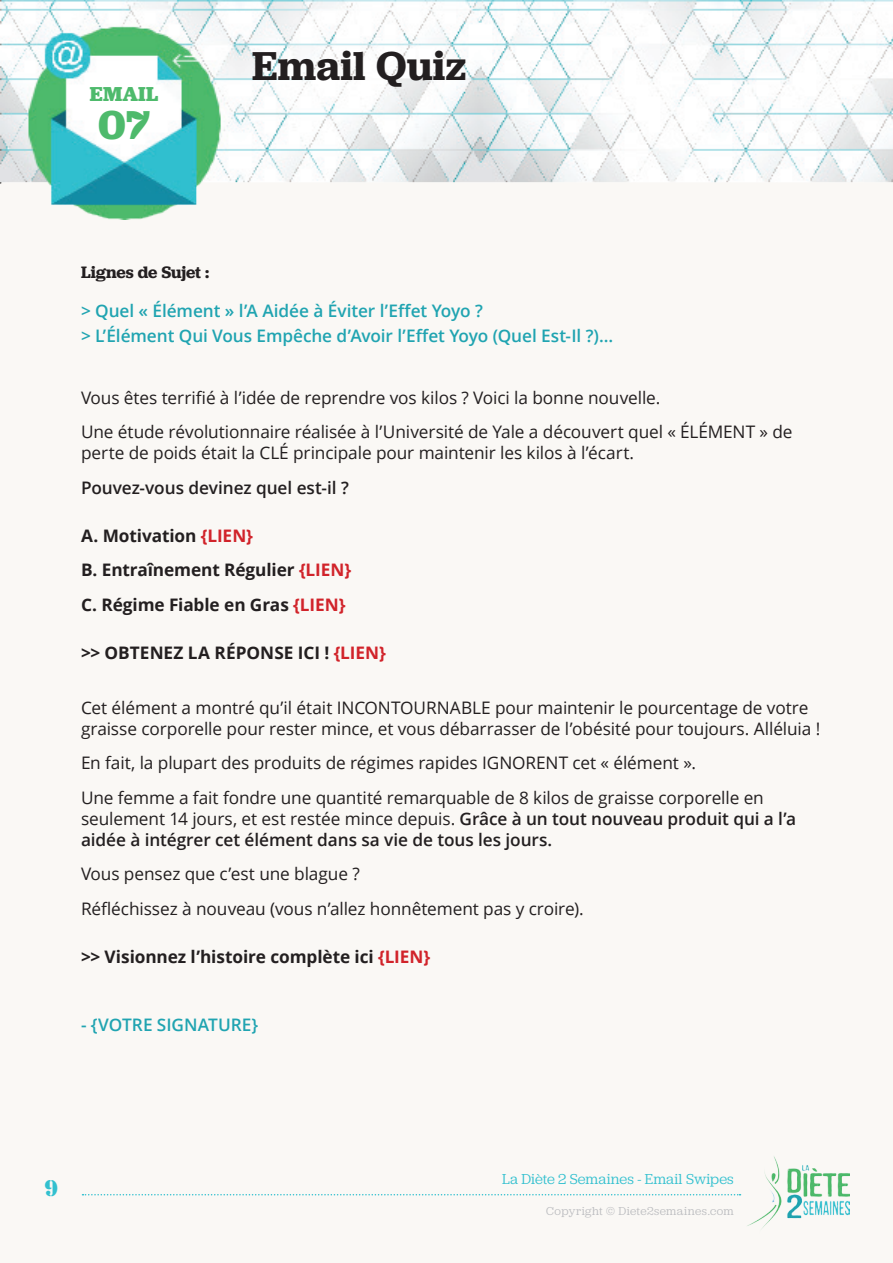
<style>
.page{position:relative;width:893px;height:1263px;background:#faf8f5}
.page>*{position:absolute;margin:0;border:0;box-sizing:border-box;transform-origin:0 0}
.t1{font:600 42px "Jubilat";letter-spacing:.005em;color:#231f20}
.t2{font:700 42px "Jubilat";color:#4eba6c}
.t3{font:700 21px "Jubilat";letter-spacing:.005em;color:#4eba6c}
.t4{font:21px "Stencil Std";color:#32c0cf}
.t5{font:17.25px/34.5px "Open Sans";letter-spacing:-.005em;color:#231f20}
.t6{font:600 17.25px/21px "Open Sans";letter-spacing:-.005em;color:#231f20}
.t7{font:700 17.25px/34.5px "Open Sans";letter-spacing:-.005em;color:#231f20}
.t8{font:600 17.25px/25.5px "Open Sans";letter-spacing:-.005em;color:#20a4b1}
.t9{font:600 17.25px "Jubilat";letter-spacing:-.01em;color:#231f20}
.t10{font:15px "Jubilat";letter-spacing:.005em;color:#32c0cf}
.t11{font:12px "Jubilat";letter-spacing:.035em;color:#bcbdc0}
.s1{color:#d1232a}
.s2{font-weight:400}
</style>
<div class="page">
<img style="left:747px;top:1156px;width:102px;height:72px">
<svg style="left:82px;top:1194px;width:658px;height:1px"></svg>
<img style="left:0;top:0;width:893px;height:219px">
<p class="t3" style="left:90px;top:81px;width:70px">EMAIL</p>
<h1 class="t2" style="left:98px;top:97px;width:53px">07</h1>
<h1 class="t1" style="left:252px;top:39px;width:216px">Email Quiz</h1>
<p class="t9" style="left:81px;top:261px;width:130px">Lignes de Sujet :</p>
<p class="t8" style="left:81px;top:298px;width:534px">&gt; Quel « Élément » l’A Aidée à Éviter l’Effet Yoyo ?<br>&gt; L’Élément Qui Vous Empêche d’Avoir l’Effet Yoyo (Quel Est-Il ?)…</p>
<p class="t5" style="left:81px;top:380px;width:713px">Vous êtes terrifié à l’idée de reprendre vos kilos ? Voici la bonne nouvelle.<br>Une étude révolutionnaire réalisée à l’Université de Yale a découvert quel « ÉLÉMENT » de</p>
<p class="t5" style="left:81px;top:435px;width:555px">perte de poids était la CLÉ principale pour maintenir les kilos à l’écart.</p>
<p class="t6" style="left:81px;top:477px;width:269px">Pouvez-vous devinez quel est-il ?</p>
<p class="t7" style="left:81px;top:518px;width:272px">A. Motivation <span class="s1">{LIEN}<br></span>B. Entraînement Régulier <span class="s1">{LIEN}<br></span>C. Régime Fiable en Gras <span class="s1">{LIEN}</span></p>
<p class="t7" style="left:81px;top:635px;width:306px">&gt;&gt; OBTENEZ LA RÉPONSE ICI ! <span class="s1">{LIEN}</span></p>
<p class="t5" style="left:81px;top:696px;width:741px;line-height:21px">Cet élément a montré qu’il était INCONTOURNABLE pour maintenir le pourcentage de votre graisse corporelle pour rester mince, et vous débarrasser de l’obésité pour toujours. Alléluia !</p>
<p class="t5" style="left:81px;top:745px;width:684px">En fait, la plupart des produits de régimes rapides IGNORENT cet « élément ».<br>Une femme a fait fondre une quantité remarquable de 8 kilos de graisse corporelle en</p>
<p class="t6" style="left:81px;top:807px;width:717px"><span class="s2">seulement 14 jours, et est restée mince depuis.</span> Grâce à un tout nouveau produit qui a l’a aidée à intégrer cet élément dans sa vie de tous les jours.</p>
<p class="t5" style="left:81px;top:856px;width:504px">Vous pensez que c’est une blague ?<br>Réfléchissez à nouveau (vous n’allez honnêtement pas y croire).</p>
<p class="t7" style="left:81px;top:939px;width:351px">&gt;&gt; Visionnez l’histoire complète ici <span class="s1">{LIEN}</span></p>
<p class="t8" style="left:81px;top:1012px;width:179px">- {VOTRE SIGNATURE}</p>
<p class="t4" style="left:45px;top:1175px;width:15px">9</p>
<p class="t10" style="left:502px;top:1170px;width:233px">La Diète 2 Semaines - Email Swipes</p>
<p class="t11" style="left:546px;top:1203px;width:189px">Copyright © Diete2semaines.com</p>
</div>
